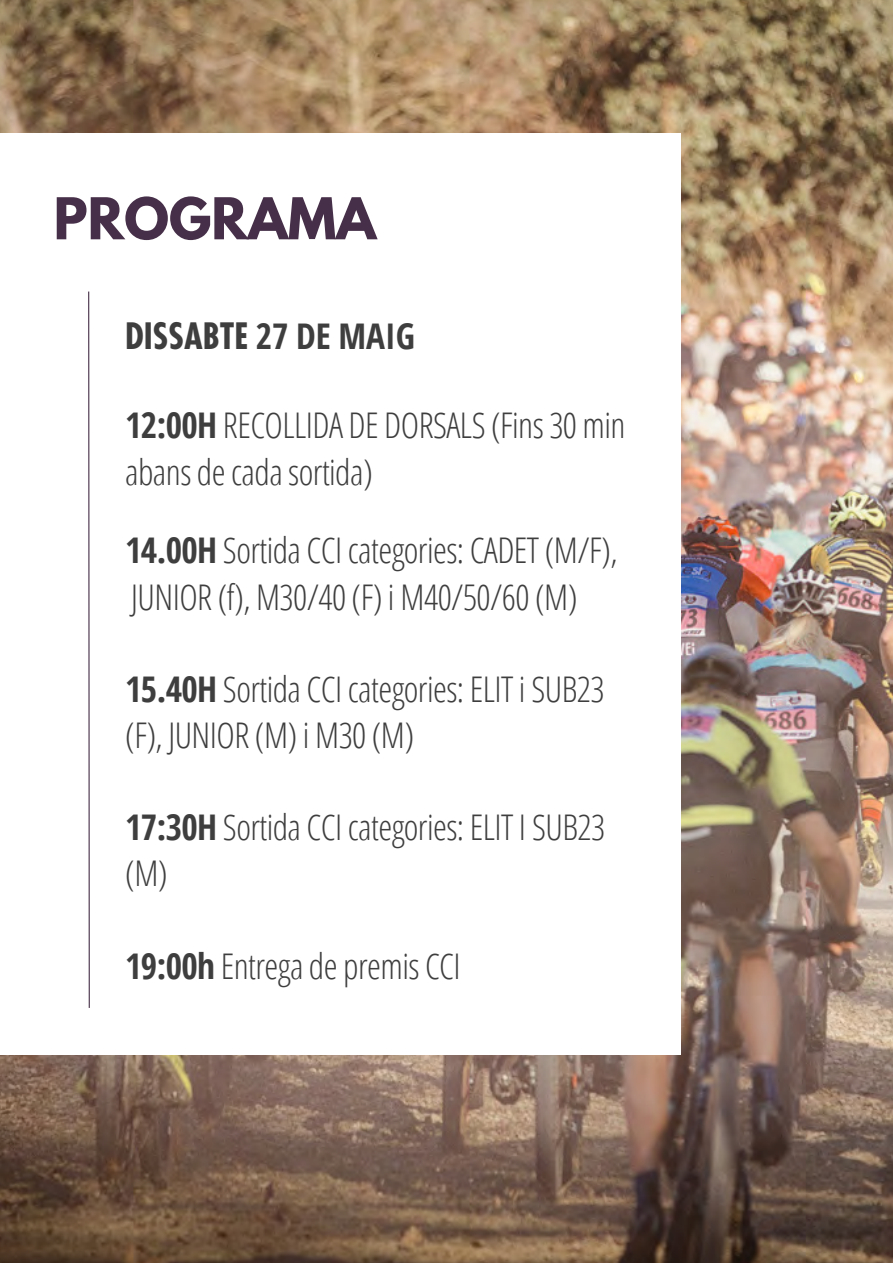
<style>
.page{position:relative;width:893px;height:1264px;background:#fff}
.page>*{position:absolute;margin:0;border:0;box-sizing:border-box;transform-origin:0 0}
.t1{font:700 51px "League Spartan";color:#462f48}
.t2{font:300 35.4px/46px "Open Sans Condensed";letter-spacing:-.015em;color:#3f3e3f}
.t3{font:700 condensed 35.4px "Futura Std";color:#3f3e3f}
.s1{font-family:"Open Sans Condensed";font-stretch:normal}
.s2{font-weight:700}
</style>
<div class="page">
<img style="left:0;top:0;width:892px;height:1262px">
<div style="left:0;top:133px;width:680px;height:921px;background:#fff"></div>
<svg style="left:88px;top:291px;width:2px;height:717px"></svg>
<p class="t1" style="left:54px;top:193px;width:324px">PROGRAMA</p>
<p class="t3" style="left:125px;top:315px;width:291px">DISSABTE <span class="s1">27 DE MAIG</span></p>
<p class="t2" style="left:125px;top:402px;width:501px"><span class="s2">12:00H</span> RECOLLIDA DE DORSALS (Fins 30 min abans de cada sortida)</p>
<p class="t2" style="left:125px;top:526px;width:494px"><span class="s2">14.00H</span> Sortida CCI categories: CADET (M/F),</p>
<p class="t2" style="left:131px;top:573px;width:447px">JUNIOR (f), M30/40 (F) i M40/50/60 (M)</p>
<p class="t2" style="left:125px;top:665px;width:481px"><span class="s2">15.40H</span> Sortida CCI categories: ELIT i SUB23 (F), JUNIOR (M) i M30 (M)</p>
<p class="t2" style="left:125px;top:803px;width:481px"><span class="s2">17:30H</span> Sortida CCI categories: ELIT I SUB23 (M)</p>
<p class="t2" style="left:125px;top:941px;width:337px"><span class="s2">19:00h</span> Entrega de premis CCI</p>
</div>
